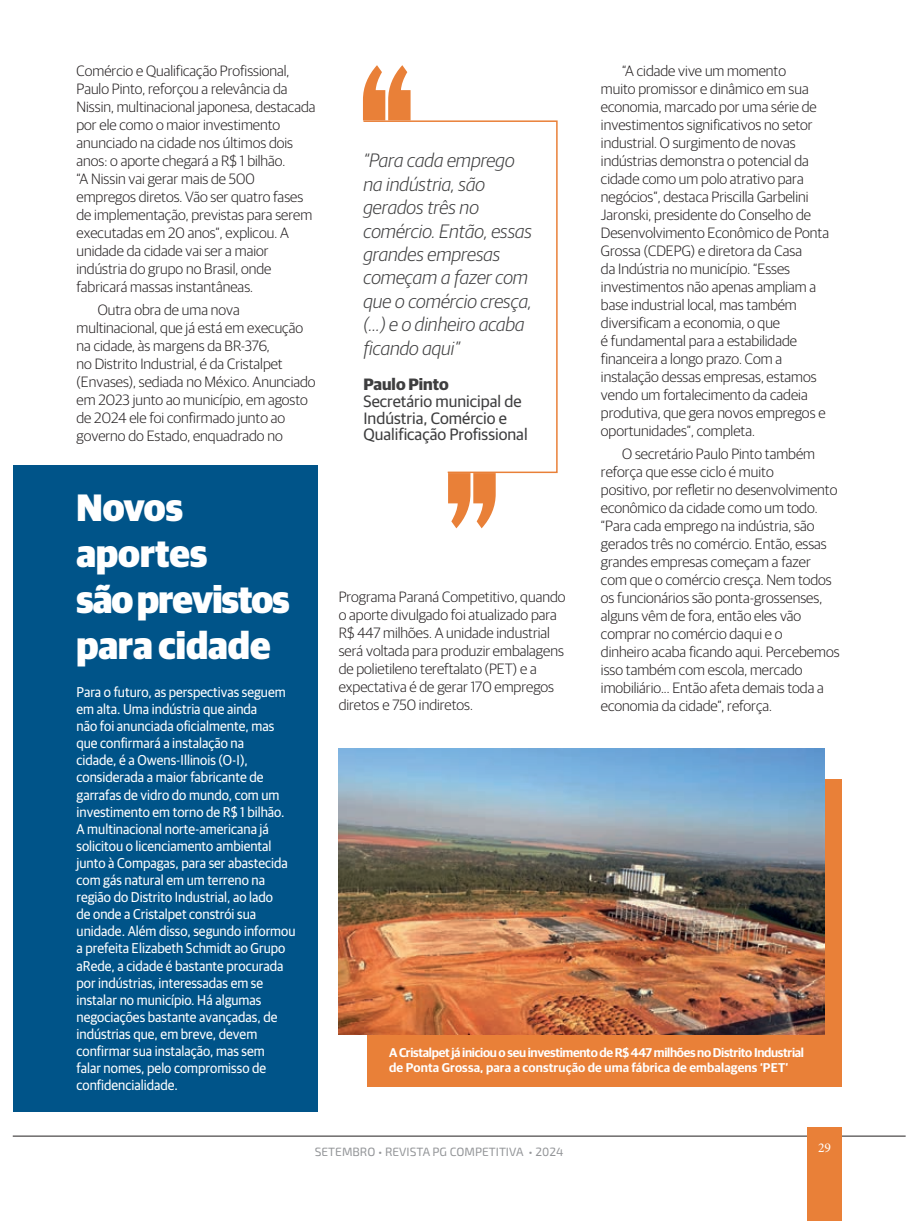
<style>
.page{position:relative;width:918px;height:1221px;background:#fff}
.page>*{position:absolute;margin:0;border:0;box-sizing:border-box;transform-origin:0 0}
.t1{font:900 38.25px/45.9px "Guardian Sans";color:#fff;scale:.95 1}
.t2{font:italic 300 19.5px/23.4px "Guardian Sans";color:#3e3e3f}
.t3{font:16.5px/16.8px "Guardian Sans";color:#3e3e3f}
.t4{font:700 16.5px "Guardian Sans";color:#3e3e3f}
.t5{font:300 15px/18px "Guardian Sans";color:#231f20}
.t6{font:14.25px/17.1px "Guardian Sans";color:#fff;scale:.95 1}
.t7{font:13.5px "Minion Pro";color:#fff}
.t8{font:600 12.75px/15.3px "Guardian Sans";letter-spacing:-.025em;color:#fff}
.t9{font:12px "Exo 2";color:#939598}
</style>
<div class="page">
<hr style="left:13px;top:1136px;width:893px;height:1px;background:#231f20">
<div style="left:807px;top:1127px;width:35px;height:94px;background:#e98038"></div>
<div style="left:13px;top:466px;width:304px;height:646px;background:#005489"></div>
<svg style="left:363px;top:120px;width:195px;height:354px"></svg>
<svg style="left:363px;top:65px;width:48px;height:55px"></svg>
<svg style="left:448px;top:473px;width:48px;height:55px"></svg>
<div style="left:367px;top:779px;width:475px;height:308px;background:#e98038"></div>
<img style="left:339px;top:748px;width:485px;height:286px">
<p class="t5" style="left:77px;top:63px;width:240px">Comércio e Qualificação Profissional, Paulo Pinto, reforçou a relevância da Nissin, multinacional japonesa, destacada por ele como o maior investimento anunciado na cidade nos últimos dois anos: o aporte chegará a R$ 1 bilhão.<br>“A Nissin vai gerar mais de 500 empregos diretos. Vão ser quatro fases de implementação, previstas para serem executadas em 20 anos”, explicou. A unidade da cidade vai ser a maior indústria do grupo no Brasil, onde fabricará massas instantâneas.</p>
<p class="t5" style="left:77px;top:302px;width:241px;text-indent:21px">Outra obra de uma nova multinacional, que já está em execução na cidade, às margens da BR-376,<br>no Distrito Industrial, é da Cristalpet (Envases), sediada no México. Anunciado em 2023 junto ao município, em agosto de 2024 ele foi confirmado junto ao governo do Estado, enquadrado no</p>
<h1 class="t1" style="left:77px;top:488px;width:226px">Novos aportes<br>são previstos para cidade</h1>
<p class="t6" style="left:77px;top:685px;width:232px">Para o futuro, as perspectivas seguem em alta. Uma indústria que ainda<br>não foi anunciada oficialmente, mas que confirmará a instalação na<br>cidade, é a Owens-Illinois (O-I), considerada a maior fabricante de garrafas de vidro do mundo, com um investimento em torno de R$ 1 bilhão.<br>A multinacional norte-americana já solicitou o licenciamento ambiental junto à Compagas, para ser abastecida com gás natural em um terreno na região do Distrito Industrial, ao lado<br>de onde a Cristalpet constrói sua unidade. Além disso, segundo informou a prefeita Elizabeth Schmidt ao Grupo aRede, a cidade é bastante procurada por indústrias, interessadas em se instalar no município. Há algumas negociações bastante avançadas, de indústrias que, em breve, devem confirmar sua instalação, mas sem<br>falar nomes, pelo compromisso de confidencialidade.</p>
<h2 class="t2" style="left:363px;top:150px;width:170px">“Para cada emprego na indústria, são gerados três no comércio. Então, essas grandes empresas começam a fazer com que o comércio cresça, (...) e o dinheiro acaba ficando aqui”</h2>
<p class="t4" style="left:363px;top:378px;width:87px">Paulo Pinto</p>
<p class="t3" style="left:363px;top:394px;width:166px">Secretário municipal de<br>Indústria, Comércio e<br>Qualificação Profissional</p>
<p class="t5" style="left:339px;top:589px;width:228px">Programa Paraná Competitivo, quando o aporte divulgado foi atualizado para R$ 447 milhões. A unidade industrial será voltada para produzir embalagens de polietileno tereftalato (PET) e a expectativa é de gerar 170 empregos diretos e 750 indiretos.</p>
<p class="t5" style="left:601px;top:63px;width:230px;text-indent:21px">“A cidade vive um momento<br>muito promissor e dinâmico em sua economia, marcado por uma série de investimentos significativos no setor industrial. O surgimento de novas indústrias demonstra o potencial da cidade como um polo atrativo para negócios”, destaca Priscilla Garbelini Jaronski, presidente do Conselho de Desenvolvimento Econômico de Ponta Grossa (CDEPG) e diretora da Casa<br>da Indústria no município. “Esses investimentos não apenas ampliam a base industrial local, mas também diversificam a economia, o que<br>é fundamental para a estabilidade financeira a longo prazo. Com a instalação dessas empresas, estamos vendo um fortalecimento da cadeia produtiva, que gera novos empregos e oportunidades”, completa.</p>
<p class="t5" style="left:601px;top:446px;width:240px;text-indent:21px">O secretário Paulo Pinto também reforça que esse ciclo é muito<br>positivo, por refletir no desenvolvimento econômico da cidade como um todo. “Para cada emprego na indústria, são gerados três no comércio. Então, essas grandes empresas começam a fazer com que o comércio cresça. Nem todos os funcionários são ponta-grossenses, alguns vêm de fora, então eles vão comprar no comércio daqui e o<br>dinheiro acaba ficando aqui. Percebemos isso também com escola, mercado imobiliário... Então afeta demais toda a economia da cidade”, reforça.</p>
<p class="t8" style="left:389px;top:1046px;width:416px">A Cristalpet já iniciou o seu investimento de R$ 447 milhões no Distrito Industrial de Ponta Grossa, para a construção de uma fábrica de embalagens ‘PET’</p>
<p class="t9" style="left:315px;top:1148px;width:250px">SETEMBRO • REVISTA PG COMPETITIVA • 2024</p>
<p class="t7" style="left:818px;top:1142px;width:14px">29</p>
</div>
